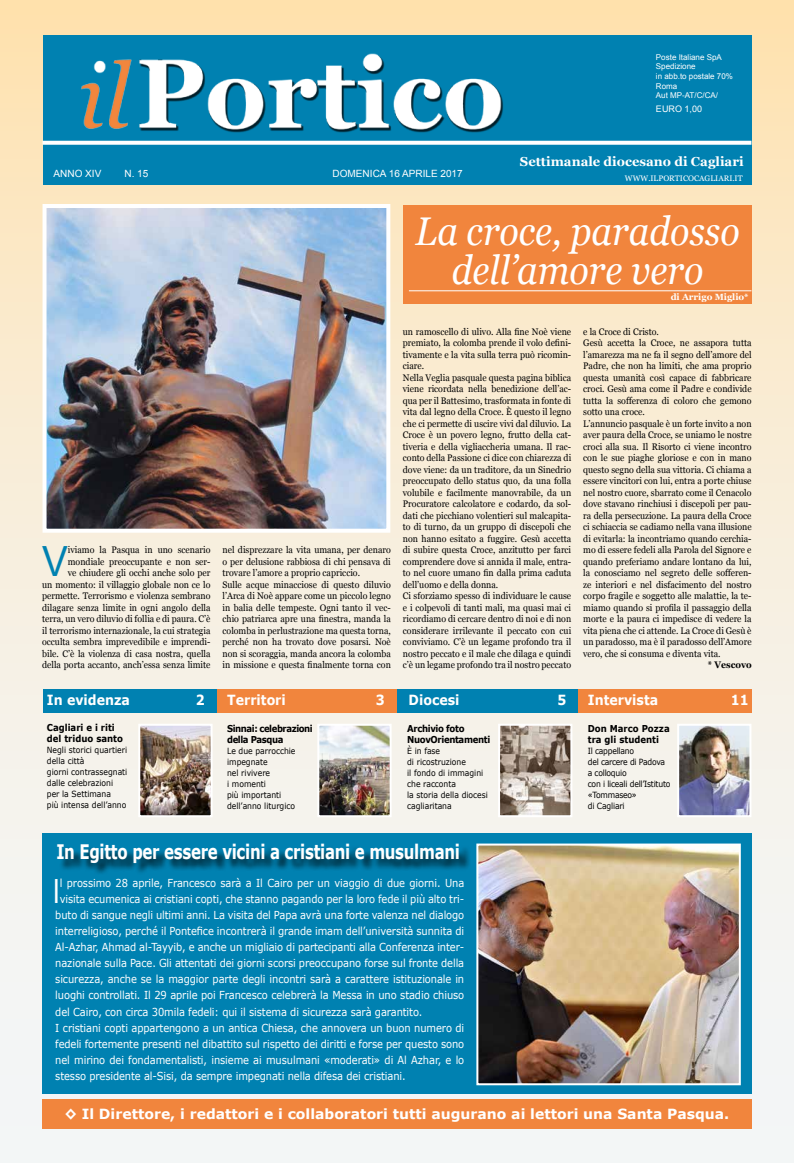
<style>
.page{position:relative;width:794px;height:1163px;background:#fff}
.page>*{position:absolute;margin:0;border:0;box-sizing:border-box;transform-origin:0 0}
.t1{font:41.6px "Arial";color:#0081b1;scale:.93 1}
.t2{font:italic 40px/39px "Georgia";color:#fff;text-align:center;scale:.9 1}
.t3{font:33.4px "Arial";color:#fff;scale:.77 1}
.t4{font:700 20px "Verdana";letter-spacing:-.02em;color:#fff;scale:.75 1}
.t5{font:700 14px "Verdana";color:#fff}
.t6{font:700 14px "Verdana";color:#fff;scale:.9 1}
.t7{font:700 13px "Georgia";color:#fff}
.t8{font:11px "Verdana";letter-spacing:-.01em;color:#fff;scale:.9 1}
.t9{font:10px "Arial";color:#fff}
.t10{font:9.5px/11.5px "Georgia";color:#000;scale:.93 1}
.t11{font:700 9.5px/11px "Verdana";letter-spacing:-.04em;color:#000;scale:.9 1}
.t12{font:700 9.5px/11px "Verdana";color:#000;scale:.9 1}
.t13{font:700 9.5px "Georgia";color:#000;scale:.93 1}
.t14{font:700 9px "Georgia";color:#fff}
.t15{font:9px "Arial";color:#fff}
.t16{font:8.5px/11px "Verdana";color:#000;scale:.9 1}
.t17{font:8.5px/11px "Verdana";letter-spacing:-.03em;color:#000;scale:.9 1}
.t18{font:8px/9.6px "Arial";color:#fff}
.t19{font:8px "Georgia";color:#fff}
</style>
<div class="page">
<div style="left:0;top:0;width:794px;height:1162px;background:linear-gradient(to bottom,#fee4b6,#f1f8ff)"></div>
<img style="left:141px;top:726px;width:69px;height:88px">
<div style="left:138px;top:723px;width:75px;height:94px;border:2px solid #fff"></div>
<img style="left:501px;top:726px;width:68px;height:88px">
<div style="left:498px;top:723px;width:74px;height:94px;border:2px solid #fff"></div>
<img style="left:680px;top:726px;width:68px;height:88px">
<div style="left:677px;top:723px;width:74px;height:94px;border:2px solid #fff"></div>
<div style="left:43px;top:689px;width:174px;height:23px;background:#0081b1"></div>
<div style="left:217px;top:689px;width:180px;height:23px;background:#f1853d"></div>
<div style="left:397px;top:689px;width:181px;height:23px;background:#0081b1"></div>
<div style="left:578px;top:689px;width:173px;height:23px;background:#f1853d"></div>
<img style="left:320px;top:726px;width:68px;height:88px">
<div style="left:317px;top:723px;width:74px;height:94px;border:2px solid #fff"></div>
<img style="left:48px;top:209px;width:337px;height:318px">
<div style="left:43px;top:204px;width:347px;height:328px;border:4px solid #fff"></div>
<div style="left:403px;top:206px;width:348px;height:98px;background:#f1853d"></div>
<hr style="left:409px;top:290px;width:342px;height:1px;background:#fff">
<div style="left:43px;top:35px;width:708px;height:150px;background:#0081b1"></div>
<svg style="left:43px;top:141px;width:708px;height:4px"></svg>
<img style="left:78px;top:53px;width:441px;height:92px">
<div style="left:42px;top:833px;width:709px;height:260px;background:#0081b1"></div>
<img style="left:479px;top:846px;width:259px;height:236px">
<div style="left:476px;top:843px;width:265px;height:242px;border:2px solid #fff"></div>
<div style="left:42px;top:1098px;width:709px;height:30px;background:#f1853d"></div>
<div style="left:59px;top:845px;width:412px;height:30px;background:#000;opacity:.75"></div>
<p class="t9" style="left:54px;top:166px;width:49px">ANNO XIV</p>
<p class="t9" style="left:124px;top:166px;width:25px">N. 15</p>
<p class="t9" style="left:333px;top:166px;width:132px">DOMENICA 16 APRILE 2017</p>
<p class="t18" style="left:656px;top:52px;width:78px">Poste Italiane SpA<br>Spedizione<br>in abb.to postale 70%<br>Roma<br>Aut MP-AT/C/CA/</p>
<p class="t15" style="left:656px;top:103px;width:48px">EURO 1,00</p>
<h3 class="t7" style="left:520px;top:152px;width:225px">Settimanale diocesano di Cagliari</h3>
<p class="t19" style="left:625px;top:172px;width:119px">WWW.ILPORTICOCAGLIARI.IT</p>
<p class="t10" style="left:42px;top:544px;width:182px;text-align:right">iviamo la Pasqua in uno scenario mondiale preoccupante e non ser-<br>ve chiudere gli occhi anche solo per<br>un momento: il villaggio globale non ce lo permette. Terrorismo e violenza sembrano dilagare senza limite in ogni angolo della terra, un vero diluvio di follia e di paura. C’è il terrorismo internazionale, la cui strategia occulta sembra imprevedibile e imprendi&shy;bile. C’è la violenza di casa nostra, quella della porta accanto, anch’essa senza limite</p>
<p class="t10" style="left:222px;top:544px;width:182px">nel disprezzare la vita umana, per denaro o per delusione rabbiosa di chi pensava di trovare l’amore a proprio capriccio.<br>Sulle acque minacciose di questo diluvio l’Arca di Noè appare come un piccolo legno in balia delle tempeste. Ogni tanto il vec&shy;chio patriarca apre una finestra, manda la colomba in perlustrazione ma questa torna, perché non ha trovato dove posarsi. Noè non si scoraggia, manda ancora la colomba in missione e questa finalmente torna con</p>
<h1 class="t1" style="left:42px;top:534px;width:29px">V</h1>
<h2 class="t2" style="left:415px;top:210px;width:362px">La croce, paradosso dell’amore vero</h2>
<p class="t14" style="left:670px;top:290px;width:79px">di Arrigo Miglio*</p>
<p class="t10" style="left:403px;top:325px;width:182px">un ramoscello di ulivo. Alla fine Noè viene premiato, la colomba prende il volo defini&shy;tivamente e la vita sulla terra può ricomin&shy;ciare.<br>Nella Veglia pasquale questa pagina biblica viene ricordata nella benedizione dell’ac&shy;qua per il Battesimo, trasformata in fonte di vita dal legno della Croce. È questo il legno che ci permette di uscire vivi dal diluvio. La Croce è un povero legno, frutto della cat&shy;tiveria e della vigliaccheria umana. Il rac&shy;conto della Passione ci dice con chiarezza di dove viene: da un traditore, da un Sinedrio preoccupato dello status quo, da una folla volubile e facilmente manovrabile, da un Procuratore calcolatore e codardo, da sol&shy;dati che picchiano volentieri sul malcapita&shy;to di turno, da un gruppo di discepoli che non hanno esitato a fuggire. Gesù accetta di subire questa Croce, anzitutto per farci comprendere dove si annida il male, entra&shy;to nel cuore umano fin dalla prima caduta dell’uomo e della donna.<br>Ci sforziamo spesso di individuare le cause e i colpevoli di tanti mali, ma quasi mai ci ricordiamo di cercare dentro di noi e di non considerare irrilevante il peccato con cui conviviamo. C’è un legame profondo tra il nostro peccato e il male che dilaga e quindi c’è un legame profondo tra il nostro peccato</p>
<p class="t10" style="left:583px;top:325px;width:182px">e la Croce di Cristo.<br>Gesù accetta la Croce, ne assapora tutta l’amarezza ma ne fa il segno dell’amore del Padre, che non ha limiti, che ama proprio questa umanità così capace di fabbricare croci. Gesù ama come il Padre e condivide tutta la sofferenza di coloro che gemono sotto una croce.<br>L’annuncio pasquale è un forte invito a non aver paura della Croce, se uniamo le nostre croci alla sua. Il Risorto ci viene incontro con le sue piaghe gloriose e con in mano questo segno della sua vittoria. Ci chiama a essere vincitori con lui, entra a porte chiuse nel nostro cuore, sbarrato come il Cenacolo dove stavano rinchiusi i discepoli per pau&shy;ra della persecuzione. La paura della Croce ci schiaccia se cadiamo nella vana illusione di evitarla: la incontriamo quando cerchia&shy;mo di essere fedeli alla Parola del Signore e quando preferiamo andare lontano da lui, la conosciamo nel segreto delle sofferen&shy;ze interiori e nel disfacimento del nostro corpo fragile e soggetto alle malattie, la te&shy;miamo quando si profila il passaggio della morte e la paura ci impedisce di vedere la vita piena che ci attende. La Croce di Gesù è un paradosso, ma è il paradosso dell’Amore vero, che si consuma e diventa vita.</p>
<p class="t13" style="left:708px;top:658px;width:49px">* Vescovo</p>
<h3 class="t6" style="left:47px;top:691px;width:94px">In evidenza</h3>
<h3 class="t6" style="left:196px;top:691px;width:11px">2</h3>
<h3 class="t6" style="left:227px;top:691px;width:67px">Territori</h3>
<h3 class="t6" style="left:376px;top:691px;width:11px">3</h3>
<h3 class="t6" style="left:408px;top:691px;width:58px">Diocesi</h3>
<h3 class="t6" style="left:557px;top:691px;width:11px">5</h3>
<h3 class="t6" style="left:588px;top:691px;width:80px">Intervista</h3>
<h3 class="t6" style="left:730px;top:691px;width:21px">11</h3>
<p class="t12" style="left:47px;top:722px;width:86px">Cagliari e i riti del triduo santo</p>
<p class="t16" style="left:47px;top:744px;width:91px">Negli storici quartieri della città<br>giorni contrassegnati dalle celebrazioni per la Settimana<br>più intensa dell’anno</p>
<p class="t11" style="left:407px;top:722px;width:94px">Archivio foto<br>NuovOrientamenti</p>
<p class="t16" style="left:407px;top:745px;width:91px">È in fase<br>di ricostruzione<br>il fondo di immagini che racconta<br>la storia della diocesi cagliaritana</p>
<p class="t11" style="left:227px;top:722px;width:97px">Sinnai: celebrazioni della Pasqua</p>
<p class="t16" style="left:227px;top:745px;width:77px">Le due parrocchie impegnate<br>nel rivivere<br>i momenti<br>più importanti dell’anno liturgico</p>
<p class="t12" style="left:588px;top:723px;width:93px">Don Marco Pozza tra gli studenti</p>
<p class="t17" style="left:588px;top:745px;width:93px">Il cappellano<br>del carcere di Padova a colloquio<br>con i liceali dell’Istituto «Tommaseo»<br>di Cagliari</p>
<h3 class="t4" style="left:56px;top:838px;width:539px">In Egitto per essere vicini a cristiani e musulmani</h3>
<h3 class="t3" style="left:53px;top:869px;width:11px">I</h3>
<p class="t8" style="left:60px;top:876px;width:451px">l prossimo 28 aprile, Francesco sarà a Il Cairo per un viaggio di due giorni. Una</p>
<p class="t8" style="left:60px;top:892px;width:451px">visita ecumenica ai cristiani copti, che stanno pagando per la loro fede il più alto tri-</p>
<p class="t8" style="left:55px;top:908px;width:456px">buto di sangue negli ultimi anni. La visita del Papa avrà una forte valenza nel dialogo</p>
<p class="t8" style="left:55px;top:924px;width:456px">interreligioso, perché il Pontefice incontrerà il grande imam dell’università sunnita di</p>
<p class="t8" style="left:55px;top:940px;width:456px">Al-Azhar, Ahmad al-Tayyib, e anche un migliaio di partecipanti alla Conferenza inter-</p>
<p class="t8" style="left:55px;top:956px;width:456px">nazionale sulla Pace. Gli attentati dei giorni scorsi preoccupano forse sul fronte della</p>
<p class="t8" style="left:55px;top:972px;width:456px">sicurezza, anche se la maggior parte degli incontri sarà a carattere istituzionale in</p>
<p class="t8" style="left:55px;top:988px;width:456px">luoghi controllati. Il 29 aprile poi Francesco celebrerà la Messa in uno stadio chiuso</p>
<p class="t8" style="left:55px;top:1004px;width:409px">del Cairo, con circa 30mila fedeli: qui il sistema di sicurezza sarà garantito.</p>
<p class="t8" style="left:55px;top:1020px;width:456px">I cristiani copti appartengono a un antica Chiesa, che annovera un buon numero di</p>
<p class="t8" style="left:55px;top:1036px;width:456px">fedeli fortemente presenti nel dibattito sul rispetto dei diritti e forse per questo sono</p>
<p class="t8" style="left:55px;top:1052px;width:456px">nel mirino dei fondamentalisti, insieme ai musulmani «moderati» di Al Azhar, e lo</p>
<p class="t8" style="left:55px;top:1068px;width:391px">stesso presidente al-Sisi, da sempre impegnati nella difesa dei cristiani.</p>
<h3 class="t5" style="left:65px;top:1104px;width:666px">◊ Il Direttore, i redattori e i collaboratori tutti augurano ai lettori una Santa Pasqua.</h3>
</div>
